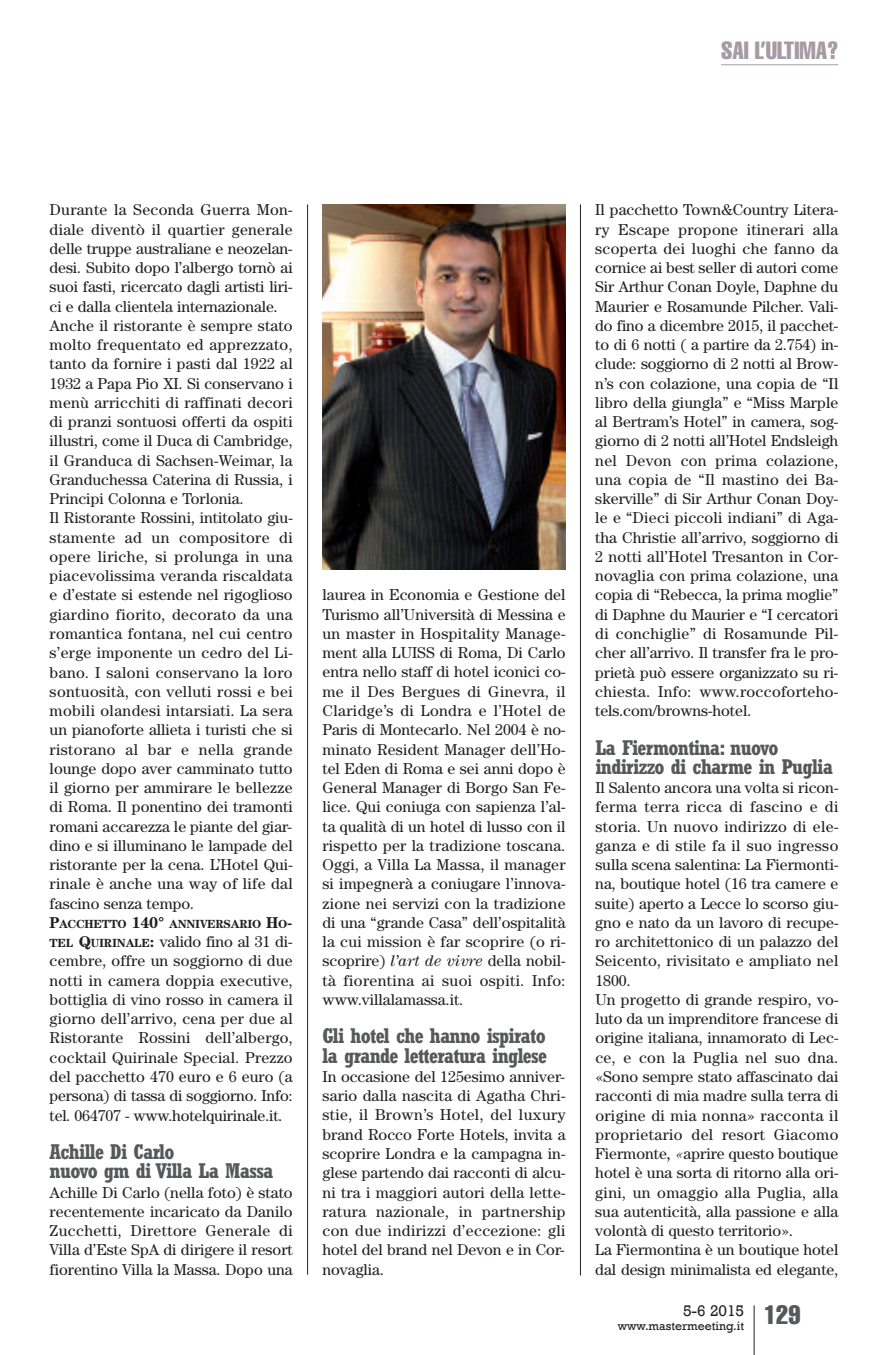
<style>
.page{position:relative;width:893px;height:1355px;background:#fff}
.page>*{position:absolute;margin:0;border:0;box-sizing:border-box;transform-origin:0 0}
.t1{font:extra-condensed 24.5px "Helvetica";color:#a69ba4}
.t2{font:700 condensed 21px/19.2px "Rockwell";letter-spacing:-.035em;color:#57585a}
.t3{font:15.75px/19.2px "Century";color:#231f20;text-align:justify}
.t4{font:15.75px "Rockwell";color:#231f20}
.t5{font:12.25px "Rockwell";color:#231f20}
.t6{font:700 11.9px "Century";letter-spacing:-.02em;color:#231f20}
.s1{font-size:15.75px}
.s2{font-weight:700;font-size:11.9px}
.s3{font-weight:700}
.s4{font-style:italic}
</style>
<div class="page">
<hr style="left:721px;top:64px;width:117px;height:1px;background:#a69ba4">
<hr style="left:754px;top:1305px;width:1px;height:49px;background:#231f20">
<hr style="left:307px;top:204px;width:1px;height:1070px;background:#231f20">
<hr style="left:580px;top:204px;width:1px;height:1071px;background:#231f20">
<img style="left:322px;top:204px;width:244px;height:365px">
<h1 class="t1" style="left:721px;top:42px;width:119px">SAI L’ULTIMA?</h1>
<p class="t3" style="left:50px;top:202px;width:245px;text-align:left">Durante la Seconda Guerra Mon&shy;diale diventò il quartier generale delle truppe australiane e neozelan&shy;desi. Subito dopo l’albergo tornò ai suoi fasti, ricercato dagli artisti liri&shy;ci e dalla clientela internazionale.<br>Anche il ristorante è sempre stato molto frequentato ed apprezzato, tanto da fornire i pasti dal 1922 al 1932 a Papa Pio XI. Si conservano i menù arricchiti di raffinati decori di pranzi sontuosi offerti da ospiti illustri, come il Duca di Cambridge, il Granduca di Sachsen-Weimar, la Granduchessa Caterina di Russia, i Principi Colonna e Torlonia.<br>Il Ristorante Rossini, intitolato giu&shy;stamente ad un compositore di opere liriche, si prolunga in una piacevolissima veranda riscaldata e d’estate si estende nel rigoglioso giardino fiorito, decorato da una romantica fontana, nel cui centro s’erge imponente un cedro del Li&shy;bano. I saloni conservano la loro sontuosità, con velluti rossi e bei mobili olandesi intarsiati. La sera un pianoforte allieta i turisti che si ristorano al bar e nella grande lounge dopo aver camminato tutto il giorno per ammirare le bellezze di Roma. Il ponentino dei tramonti romani accarezza le piante del giar&shy;dino e si illuminano le lampade del ristorante per la cena. L’Hotel Qui&shy;rinale è anche una way of life dal fascino senza tempo.</p>
<p class="t6" style="left:50px;top:919px;width:244px"><span class="s1">P</span>ACCHETTO <span class="s1">140°</span> ANNIVERSARIO <span class="s1">H</span>O<span class="s1">-</span></p>
<p class="t3" style="left:50px;top:933px;width:245px"><span class="s2">TEL</span> <span class="s3">Q</span><span class="s2">UIRINALE</span><span class="s3">:</span> valido fino al 31 di&shy;cembre, offre un soggiorno di due notti in camera doppia executive, bottiglia di vino rosso in camera il giorno dell’arrivo, cena per due al Ristorante Rossini dell’albergo, cocktail Quirinale Special. Prezzo del pacchetto 470 euro e 6 euro (a persona) di tassa di soggiorno. Info: tel. 064707 - www.hotelquirinale.it.</p>
<h2 class="t2" style="left:50px;top:1144px;width:225px">Achille Di Carlo<br>nuovo gm di Villa La Massa</h2>
<p class="t3" style="left:50px;top:1183px;width:245px">Achille Di Carlo (nella foto) è stato recentemente incaricato da Danilo Zucchetti, Direttore Generale di Villa d’Este SpA di dirigere il resort fiorentino Villa la Massa. Dopo una</p>
<p class="t3" style="left:322px;top:586px;width:245px">laurea in Economia e Gestione del Turismo all’Università di Messina e un master in Hospitality Manage&shy;ment alla LUISS di Roma, Di Carlo entra nello staff di hotel iconici co&shy;me il Des Bergues di Ginevra, il Claridge’s di Londra e l’Hotel de Paris di Montecarlo. Nel 2004 è no&shy;minato Resident Manager dell’Ho&shy;tel Eden di Roma e sei anni dopo è General Manager di Borgo San Fe&shy;lice. Qui coniuga con sapienza l’al&shy;ta qualità di un hotel di lusso con il rispetto per la tradizione toscana.<br>Oggi, a Villa La Massa, il manager si impegnerà a coniugare l’innova&shy;zione nei servizi con la tradizione di una “grande Casa” dell’ospitalità la cui mission è far scoprire (o ri&shy;scoprire) <span class="s4">l’art de vivre</span> della nobil&shy;tà fiorentina ai suoi ospiti. Info: www.villalamassa.it.</p>
<h2 class="t2" style="left:322px;top:1028px;width:226px">Gli hotel che hanno ispirato la grande letteratura inglese</h2>
<p class="t3" style="left:322px;top:1068px;width:245px">In occasione del 125esimo anniver&shy;sario dalla nascita di Agatha Chri&shy;stie, il Brown’s Hotel, del luxury brand Rocco Forte Hotels, invita a scoprire Londra e la campagna in&shy;glese partendo dai racconti di alcu&shy;ni tra i maggiori autori della lette&shy;ratura nazionale, in partnership con due indirizzi d’eccezione: gli hotel del brand nel Devon e in Cor&shy;novaglia.</p>
<p class="t3" style="left:595px;top:202px;width:245px">Il pacchetto Town&amp;Country Litera&shy;ry Escape propone itinerari alla scoperta dei luoghi che fanno da cornice ai best seller di autori come Sir Arthur Conan Doyle, Daphne du Maurier e Rosamunde Pilcher. Vali&shy;do fino a dicembre 2015, il pacchet&shy;to di 6 notti ( a partire da 2.754) in&shy;clude: soggiorno di 2 notti al Brow&shy;n’s con colazione, una copia de “Il libro della giungla” e “Miss Marple al Bertram’s Hotel” in camera, sog&shy;giorno di 2 notti all’Hotel Endsleigh nel Devon con prima colazione, una copia de “Il mastino dei Ba&shy;skerville” di Sir Arthur Conan Doy&shy;le e “Dieci piccoli indiani” di Aga&shy;tha Christie all’arrivo, soggiorno di 2 notti all’Hotel Tresanton in Cor&shy;novaglia con prima colazione, una copia di “Rebecca, la prima moglie” di Daphne du Maurier e “I cercatori di conchiglie” di Rosamunde Pil&shy;cher all’arrivo. Il transfer fra le pro&shy;prietà può essere organizzato su ri&shy;chiesta. Info: www.roccoforteho&shy;tels.com/browns-hotel.</p>
<h2 class="t2" style="left:595px;top:739px;width:239px">La Fiermontina: nuovo indirizzo di charme in Puglia</h2>
<p class="t3" style="left:595px;top:779px;width:245px;text-align:left">Il Salento ancora una volta si ricon&shy;ferma terra ricca di fascino e di storia. Un nuovo indirizzo di ele&shy;ganza e di stile fa il suo ingresso sulla scena salentina: La Fiermonti&shy;na, boutique hotel (16 tra camere e suite) aperto a Lecce lo scorso giu&shy;gno e nato da un lavoro di recupe&shy;ro architettonico di un palazzo del Seicento, rivisitato e ampliato nel 1800.<br>Un progetto di grande respiro, vo&shy;luto da un imprenditore francese di origine italiana, innamorato di Lec&shy;ce, e con la Puglia nel suo dna. «Sono sempre stato affascinato dai racconti di mia madre sulla terra di origine di mia nonna» racconta il proprietario del resort Giacomo Fiermonte<span class="s4">, «</span>aprire questo boutique hotel è una sorta di ritorno alla ori&shy;gini, un omaggio alla Puglia, alla sua autenticità, alla passione e alla volontà di questo territorio».<br>La Fiermontina è un boutique hotel dal design minimalista ed elegante,</p>
<p class="t5" style="left:618px;top:1318px;width:184px">www.mastermeeting.it <sup>129</sup></p>
<p class="t4" style="left:683px;top:1300px;width:63px">5-6 2015</p>
</div>
